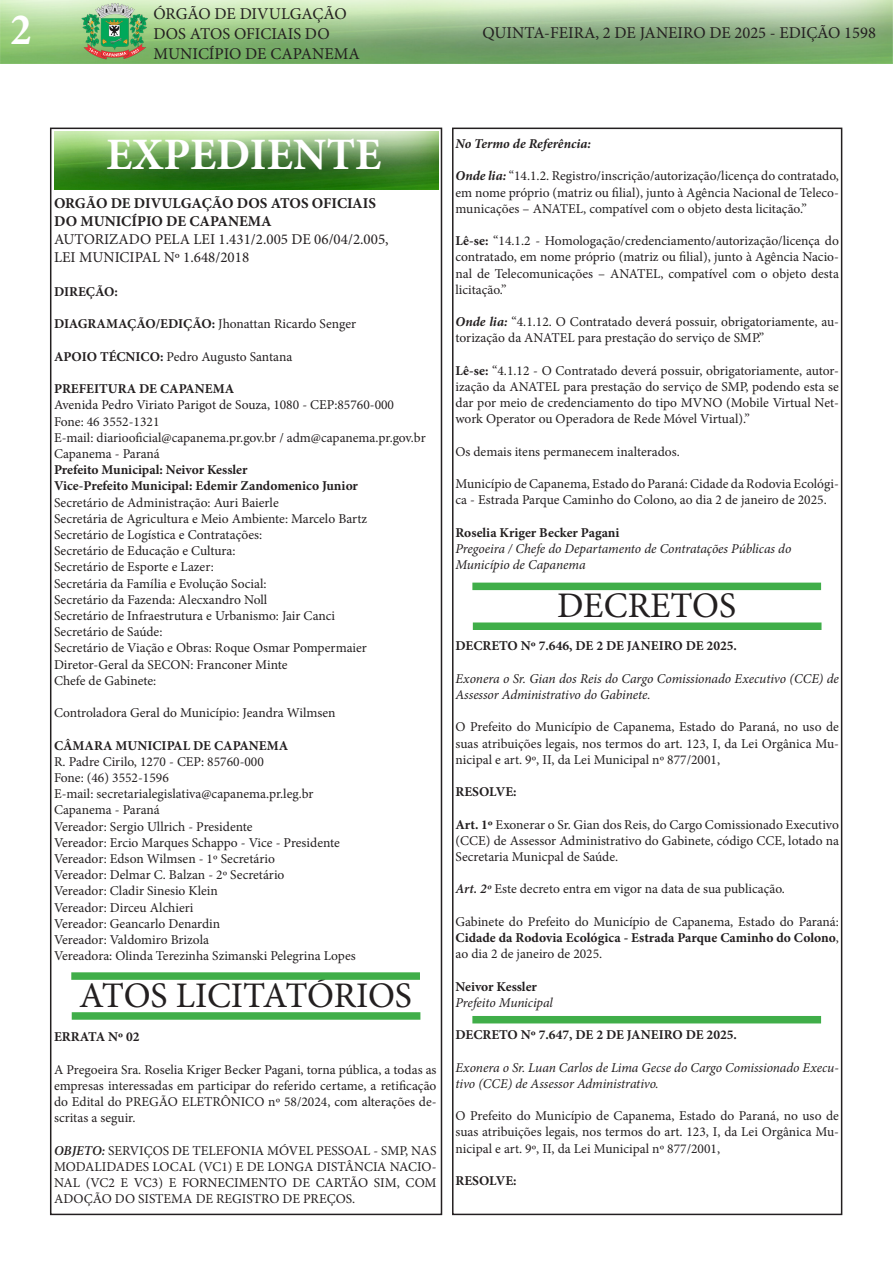
<style>
.page{position:relative;width:893px;height:1263px;background:#fff}
.page>*{position:absolute;margin:0;border:0;box-sizing:border-box;transform-origin:0 0}
.t1{font:700 45px "Minion Pro";color:#fff}
.t2{font:700 condensed 45px "Minion Pro";color:#fff}
.t3{font:36px "Minion Pro";letter-spacing:-.005em;color:#231f20}
.t4{font:16.5px/19.8px "Minion Pro";color:#231f20}
.t5{font:15px "Minion Pro";color:#231f20}
.t6{font:700 15px "Minion Pro";color:#231f20}
.t7{font:13.5px/16.2px "Minion Pro";color:#231f20;text-align:justify}
.t8{font:italic 13.5px/16.2px "Minion Pro";letter-spacing:-.005em;color:#231f20}
.t9{font:700 13.5px "Minion Pro";color:#231f20}
.t10{font:italic 700 13.5px "Minion Pro";letter-spacing:.005em;color:#231f20}
.s1{font-weight:700}
.s2{font-weight:600;font-style:italic}
.s3{font-weight:700;font-style:italic}
</style>
<div class="page">
<div style="left:50px;top:128px;width:392px;height:1087px;border:2px solid #231f20"></div>
<img style="left:0;top:0;width:893px;height:64px">
<div style="left:452px;top:128px;width:390px;height:1087px;border:2px solid #231f20"></div>
<img style="left:54px;top:132px;width:384px;height:58px">
<div style="left:72px;top:1012px;width:348px;height:8px;background:#40ae49"></div>
<div style="left:71px;top:972px;width:349px;height:8px;background:#40ae49"></div>
<div style="left:473px;top:622px;width:348px;height:8px;background:#40ae49"></div>
<div style="left:472px;top:583px;width:349px;height:7px;background:#40ae49"></div>
<div style="left:472px;top:1016px;width:349px;height:7px;background:#40ae49"></div>
<h1 class="t2" style="left:11px;top:-1px;width:22px">2</h1>
<p class="t4" style="left:153px;top:4px;width:208px">ÓRGÃO DE DIVULGAÇÃO<br>DOS ATOS OFICIAIS DO<br>MUNICÍPIO DE CAPANEMA</p>
<p class="t4" style="left:482px;top:23px;width:395px">QUINTA-FEIRA, 2 DE JANEIRO DE 2025 - EDIÇÃO 1598</p>
<p class="t1" style="left:106px;top:123px;width:277px">EXPEDIENTE</p>
<p class="t6" style="left:54px;top:192px;width:324px">ORGÃO DE DIVULGAÇÃO DOS ATOS OFICIAIS</p>
<p class="t6" style="left:54px;top:210px;width:219px">DO MUNICÍPIO DE CAPANEMA</p>
<p class="t5" style="left:54px;top:229px;width:336px">AUTORIZADO PELA LEI 1.431/2.005 DE 06/04/2.005,</p>
<p class="t5" style="left:54px;top:247px;width:197px">LEI MUNICIPAL Nº 1.648/2018</p>
<p class="t9" style="left:54px;top:282px;width:65px">DIREÇÃO:</p>
<p class="t7" style="left:54px;top:316px;width:304px"><span class="s1">DIAGRAMAÇÃO/EDIÇÃO:</span> Jhonattan Ricardo Senger</p>
<p class="t7" style="left:54px;top:348px;width:240px"><span class="s1">APOIO TÉCNICO:</span> Pedro Augusto Santana</p>
<p class="t9" style="left:54px;top:379px;width:182px">PREFEITURA DE CAPANEMA</p>
<p class="t7" style="left:54px;top:397px;width:342px">Avenida Pedro Viriato Parigot de Souza, 1080 - CEP:85760-000</p>
<p class="t7" style="left:54px;top:413px;width:107px">Fone: 46 3552-1321</p>
<p class="t7" style="left:54px;top:429px;width:373px">E-mail: diariooficial@capanema.pr.gov.br / adm@capanema.pr.gov.br</p>
<p class="t7" style="left:54px;top:446px;width:107px">Capanema - Paraná</p>
<p class="t9" style="left:54px;top:460px;width:195px">Prefeito Municipal: Neivor Kessler</p>
<p class="t9" style="left:54px;top:477px;width:306px">Vice-Prefeito Municipal: Edemir Zandomenico Junior</p>
<p class="t7" style="left:54px;top:494px;width:226px">Secretário de Administração: Auri Baierle</p>
<p class="t7" style="left:54px;top:510px;width:315px">Secretária de Agricultura e Meio Ambiente: Marcelo Bartz</p>
<p class="t7" style="left:54px;top:527px;width:210px">Secretário de Logística e Contratações:</p>
<p class="t7" style="left:54px;top:543px;width:183px">Secretário de Educação e Cultura:</p>
<p class="t7" style="left:54px;top:559px;width:161px">Secretário de Esporte e Lazer:</p>
<p class="t7" style="left:54px;top:575px;width:214px">Secretária da Família e Evolução Social:</p>
<p class="t7" style="left:54px;top:591px;width:215px">Secretário da Fazenda: Alecxandro Noll</p>
<p class="t7" style="left:54px;top:608px;width:283px">Secretário de Infraestrutura e Urbanismo: Jair Canci</p>
<p class="t7" style="left:54px;top:624px;width:110px">Secretário de Saúde:</p>
<p class="t7" style="left:54px;top:640px;width:314px">Secretário de Viação e Obras: Roque Osmar Pompermaier</p>
<p class="t7" style="left:54px;top:656px;width:235px">Diretor-Geral da SECON: Franconer Minte</p>
<p class="t7" style="left:54px;top:672px;width:104px">Chefe de Gabinete:</p>
<p class="t7" style="left:54px;top:705px;width:283px">Controladora Geral do Município: Jeandra Wilmsen</p>
<p class="t9" style="left:54px;top:736px;width:236px">CÂMARA MUNICIPAL DE CAPANEMA</p>
<p class="t7" style="left:54px;top:753px;width:211px">R. Padre Cirilo, 1270 - CEP: 85760-000</p>
<p class="t7" style="left:54px;top:770px;width:116px">Fone: (46) 3552-1596</p>
<p class="t7" style="left:54px;top:786px;width:261px">E-mail: secretarialegislativa@capanema.pr.leg.br</p>
<p class="t7" style="left:54px;top:802px;width:107px">Capanema - Paraná</p>
<p class="t7" style="left:54px;top:818px;width:200px">Vereador: Sergio Ullrich - Presidente</p>
<p class="t7" style="left:54px;top:834px;width:287px">Vereador: Ercio Marques Schappo - Vice - Presidente</p>
<p class="t7" style="left:54px;top:851px;width:222px">Vereador: Edson Wilmsen - 1º Secretário</p>
<p class="t7" style="left:54px;top:867px;width:232px">Vereador: Delmar C. Balzan - 2º Secretário</p>
<p class="t7" style="left:54px;top:883px;width:165px">Vereador: Cladir Sinesio Klein</p>
<p class="t7" style="left:54px;top:899px;width:141px">Vereador: Dirceu Alchieri</p>
<p class="t7" style="left:54px;top:915px;width:168px">Vereador: Geancarlo Denardin</p>
<p class="t7" style="left:54px;top:932px;width:157px">Vereador: Valdomiro Brizola</p>
<p class="t7" style="left:54px;top:948px;width:303px">Vereadora: Olinda Terezinha Szimanski Pelegrina Lopes</p>
<p class="t3" style="left:79px;top:971px;width:334px">ATOS LICITATÓRIOS</p>
<p class="t9" style="left:54px;top:1027px;width:87px">ERRATA Nº 02</p>
<p class="t7" style="left:54px;top:1061px;width:384px">A Pregoeira Sra. Roselia Kriger Becker Pagani, torna pública, a todas as empresas interessadas em participar do referido certame, a retificação do Edital do PREGÃO ELETRÔNICO nº 58/2024, com alterações de&shy;scritas a seguir.</p>
<p class="t7" style="left:54px;top:1142px;width:384px"><span class="s2">OBJETO:</span> SERVIÇOS DE TELEFONIA MÓVEL PESSOAL - SMP, NAS MODALIDADES LOCAL (VC1) E DE LONGA DISTÂNCIA NACIO-NAL (VC2 E VC3) E FORNECIMENTO DE CARTÃO SIM, COM ADOÇÃO DO SISTEMA DE REGISTRO DE PREÇOS.</p>
<p class="t10" style="left:455px;top:134px;width:137px">No Termo de Referência:</p>
<p class="t7" style="left:455px;top:168px;width:385px"><span class="s3">Onde lia:</span> “14.1.2. Registro/inscrição/autorização/licença do contratado, em nome próprio (matriz ou filial), junto à Agência Nacional de Teleco&shy;municações – ANATEL, compatível com o objeto desta licitação.”</p>
<p class="t7" style="left:455px;top:233px;width:385px"><span class="s1">Lê-se:</span> “14.1.2 - Homologação/credenciamento/autorização/licença do contratado, em nome próprio (matriz ou filial), junto à Agência Nacio&shy;nal de Telecomunicações – ANATEL, compatível com o objeto desta licitação.”</p>
<p class="t7" style="left:455px;top:314px;width:385px"><span class="s3">Onde lia:</span> “4.1.12. O Contratado deverá possuir, obrigatoriamente, au&shy;torização da ANATEL para prestação do serviço de SMP.”</p>
<p class="t7" style="left:455px;top:362px;width:385px"><span class="s1">Lê-se:</span> “4.1.12 - O Contratado deverá possuir, obrigatoriamente, autor&shy;ização da ANATEL para prestação do serviço de SMP, podendo esta se dar por meio de credenciamento do tipo MVNO (Mobile Virtual Net&shy;work Operator ou Operadora de Rede Móvel Virtual).”</p>
<p class="t7" style="left:455px;top:443px;width:226px">Os demais itens permanecem inalterados.</p>
<p class="t7" style="left:455px;top:476px;width:385px">Município de Capanema, Estado do Paraná: Cidade da Rodovia Ecológi&shy;ca - Estrada Parque Caminho do Colono, ao dia 2 de janeiro de 2025.</p>
<p class="t9" style="left:455px;top:523px;width:166px">Roselia Kriger Becker Pagani</p>
<p class="t8" style="left:455px;top:541px;width:337px">Pregoeira / Chefe do Departamento de Contratações Públicas do</p>
<p class="t8" style="left:455px;top:557px;width:132px">Município de Capanema</p>
<p class="t3" style="left:557px;top:582px;width:181px">DECRETOS</p>
<p class="t9" style="left:455px;top:636px;width:283px">DECRETO Nº 7.646, DE 2 DE JANEIRO DE 2025.</p>
<p class="t8" style="left:455px;top:670px;width:385px">Exonera o Sr. Gian dos Reis do Cargo Comissionado Executivo (CCE) de<br>Assessor Administrativo do Gabinete.</p>
<p class="t7" style="left:455px;top:719px;width:385px">O Prefeito do Município de Capanema, Estado do Paraná, no uso de suas atribuições legais, nos termos do art. 123, I, da Lei Orgânica Mu&shy;nicipal e art. 9º, II, da Lei Municipal nº 877/2001,</p>
<p class="t9" style="left:455px;top:782px;width:63px">RESOLVE:</p>
<p class="t7" style="left:455px;top:816px;width:385px"><span class="s1">Art. 1º</span> Exonerar o Sr. Gian dos Reis, do Cargo Comissionado Executivo (CCE) de Assessor Administrativo do Gabinete, código CCE, lotado na Secretaria Municpal de Saúde.</p>
<p class="t7" style="left:455px;top:881px;width:331px"><span class="s2">Art. 2º</span> Este decreto entra em vigor na data de sua publicação.</p>
<p class="t7" style="left:455px;top:913px;width:385px">Gabinete do Prefeito do Município de Capanema, Estado do Paraná:<br><span class="s1">Cidade da Rodovia Ecológica - Estrada Parque Caminho do Colono</span>, ao dia 2 de janeiro de 2025.</p>
<p class="t9" style="left:455px;top:977px;width:83px">Neivor Kessler</p>
<p class="t8" style="left:455px;top:994px;width:99px">Prefeito Municipal</p>
<p class="t9" style="left:455px;top:1025px;width:283px">DECRETO Nº 7.647, DE 2 DE JANEIRO DE 2025.</p>
<p class="t8" style="left:455px;top:1059px;width:385px">Exonera o Sr. Luan Carlos de Lima Gecse do Cargo Comissionado Execu&shy;tivo (CCE) de Assessor Administrativo.</p>
<p class="t7" style="left:455px;top:1108px;width:385px">O Prefeito do Município de Capanema, Estado do Paraná, no uso de suas atribuições legais, nos termos do art. 123, I, da Lei Orgânica Mu&shy;nicipal e art. 9º, II, da Lei Municipal nº 877/2001,</p>
<p class="t9" style="left:455px;top:1171px;width:63px">RESOLVE:</p>
</div>
